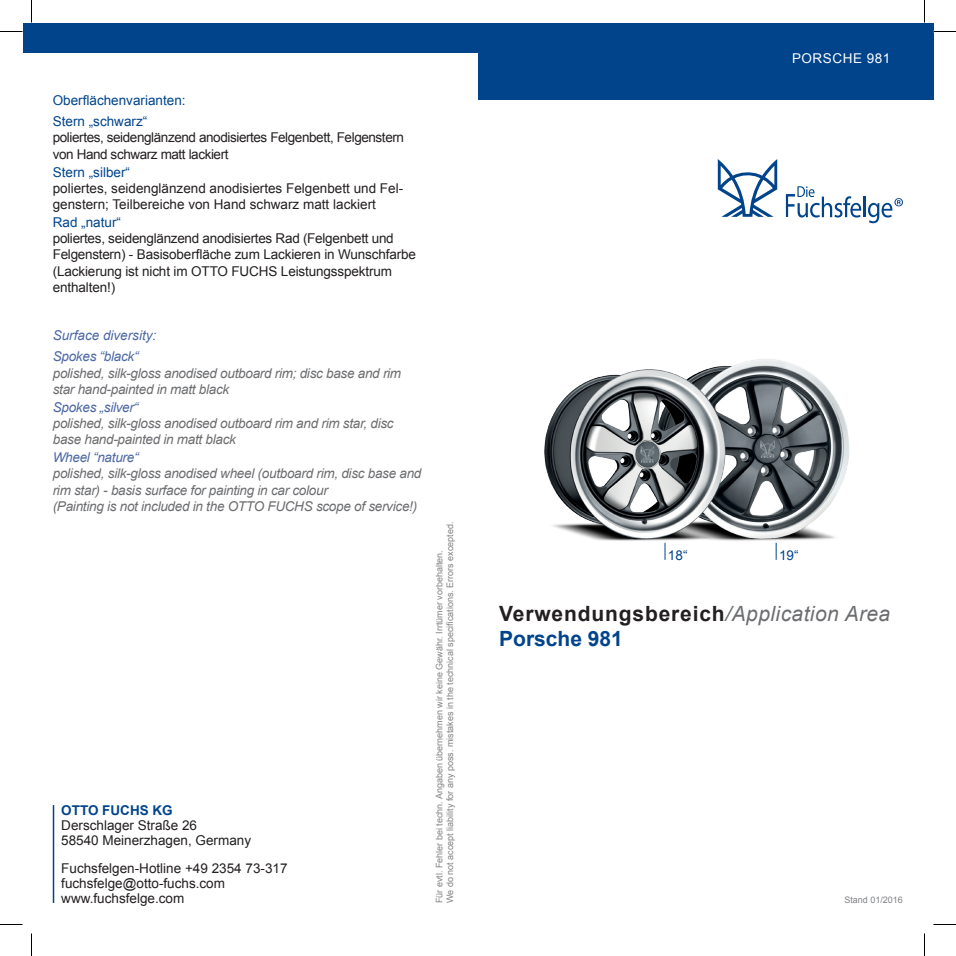
<style>
.page{position:relative;width:956px;height:956px;background:#fff}
.page>*{position:absolute;margin:0;border:0;box-sizing:border-box;transform-origin:0 0}
.t1{font:700 21px/25.2px "Arial";letter-spacing:.04em;color:#231f20}
.t2{font:13.5px/16.2px "Arial";letter-spacing:-.01em;color:#231f20}
.t3{font:italic 13.5px/16.2px "Arial";letter-spacing:-.02em;color:#6c6d70}
.t4{font:13.5px/16.2px "Arial";letter-spacing:-.03em;color:#231f20}
.t5{font:13.5px/21px "Arial";color:#01448c}
.t6{font:italic 13.5px/21px "Arial";color:#4e68a4}
.t7{font:italic 13.5px "Arial";letter-spacing:-.02em;color:#4e68a4}
.t8{font:700 13.5px "Arial";color:#01448c}
.t9{font:13.5px "Arial";color:#fff}
.t10{font:9px/10.8px "Arial";color:#808285}
.s1{font-weight:400;font-style:italic;color:#6c6d70}
.s2{color:#01448c}
</style>
<div class="page">
<div style="left:23px;top:23px;width:910px;height:30px;background:#01448c"></div>
<hr style="left:53px;top:805px;width:1px;height:98px;background:#01448c">
<img style="left:544px;top:359px;width:306px;height:191px">
<svg style="left:665px;top:543px;width:1px;height:17px"></svg>
<svg style="left:776px;top:543px;width:1px;height:17px"></svg>
<div style="left:478px;top:23px;width:455px;height:77px;background:#01448c"></div>
<svg style="left:718px;top:159px;width:59px;height:58px"></svg>
<svg style="left:786px;top:186px;width:75px;height:32px"></svg>
<hr style="left:863px;top:197px;width:3px;height:20px;background:#01448c">
<svg style="left:868px;top:198px;width:35px;height:25px"></svg>
<svg style="left:0;top:31px;width:22px;height:1px"></svg>
<svg style="left:933px;top:31px;width:23px;height:1px"></svg>
<svg style="left:0;top:924px;width:22px;height:1px"></svg>
<svg style="left:933px;top:924px;width:23px;height:1px"></svg>
<svg style="left:31px;top:0;width:1px;height:23px"></svg>
<svg style="left:31px;top:933px;width:1px;height:23px"></svg>
<svg style="left:924px;top:0;width:1px;height:23px"></svg>
<svg style="left:924px;top:933px;width:1px;height:23px"></svg>
<p class="t5" style="left:53px;top:90px;width:134px">Oberflächenvarianten:<br>Stern „schwarz“</p>
<p class="t4" style="left:53px;top:130px;width:353px">poliertes, seidenglänzend anodisiertes Felgenbett, Felgenstern von Hand schwarz matt lackiert</p>
<p class="t5" style="left:53px;top:161px;width:79px">Stern „silber“</p>
<p class="t2" style="left:53px;top:180px;width:352px">poliertes, seidenglänzend anodisiertes Felgenbett und Fel&shy;genstern; Teilbereiche von Hand schwarz matt lackiert</p>
<p class="t5" style="left:53px;top:212px;width:70px">Rad „natur“</p>
<p class="t2" style="left:53px;top:230px;width:365px">poliertes, seidenglänzend anodisiertes Rad (Felgenbett und Felgenstern) - Basisoberfläche zum Lackieren in Wunschfarbe (Lackierung ist nicht im OTTO FUCHS Leistungsspektrum enthalten!)</p>
<p class="t6" style="left:53px;top:325px;width:105px">Surface diversity:<br>Spokes “black“</p>
<p class="t3" style="left:53px;top:365px;width:350px">polished, silk-gloss anodised outboard rim; disc base and rim star hand-painted in matt black</p>
<p class="t7" style="left:53px;top:398px;width:87px">Spokes „silver“</p>
<p class="t3" style="left:53px;top:415px;width:342px">polished, silk-gloss anodised outboard rim and rim star, disc base hand-painted in matt black</p>
<p class="t7" style="left:53px;top:449px;width:87px">Wheel “nature“</p>
<p class="t3" style="left:53px;top:466px;width:370px">polished, silk-gloss anodised wheel (outboard rim, disc base and rim star) - basis surface for painting in car colour<br>(Painting is not included in the OTTO FUCHS scope of service!)</p>
<p class="t8" style="left:61px;top:801px;width:113px">OTTO FUCHS KG</p>
<p class="t2" style="left:61px;top:818px;width:191px;line-height:15px">Derschlager Straße 26<br>58540 Meinerzhagen, Germany</p>
<p class="t2" style="left:61px;top:861px;width:228px;line-height:15px">Fuchsfelgen-Hotline +49 2354 73-317 fuchsfelge@otto-fuchs.com www.fuchsfelge.com</p>
<p class="t10" style="left:434px;top:903px;width:383px;rotate:-90deg">Für evtl. Fehler bei techn. Angaben übernehmen wir keine Gewähr. Irrtümer vorbehalten.<br>We do not accept liability for any poss. mistakes in the technical specifications. Errors excepted.</p>
<p class="t9" style="left:792px;top:49px;width:21px">Porsche</p>
<p class="t9" style="left:867px;top:49px;width:25px">981</p>
<p class="t5" style="left:668px;top:545px;width:21px">18“</p>
<p class="t5" style="left:779px;top:545px;width:21px">19“</p>
<h1 class="t1" style="left:499px;top:601px;width:393px">Verwendungsbereich<span class="s1">/Application Area<br></span><span class="s2">Porsche 981</span></h1>
<p class="t10" style="left:844px;top:894px;width:60px">Stand 01/2016</p>
</div>
